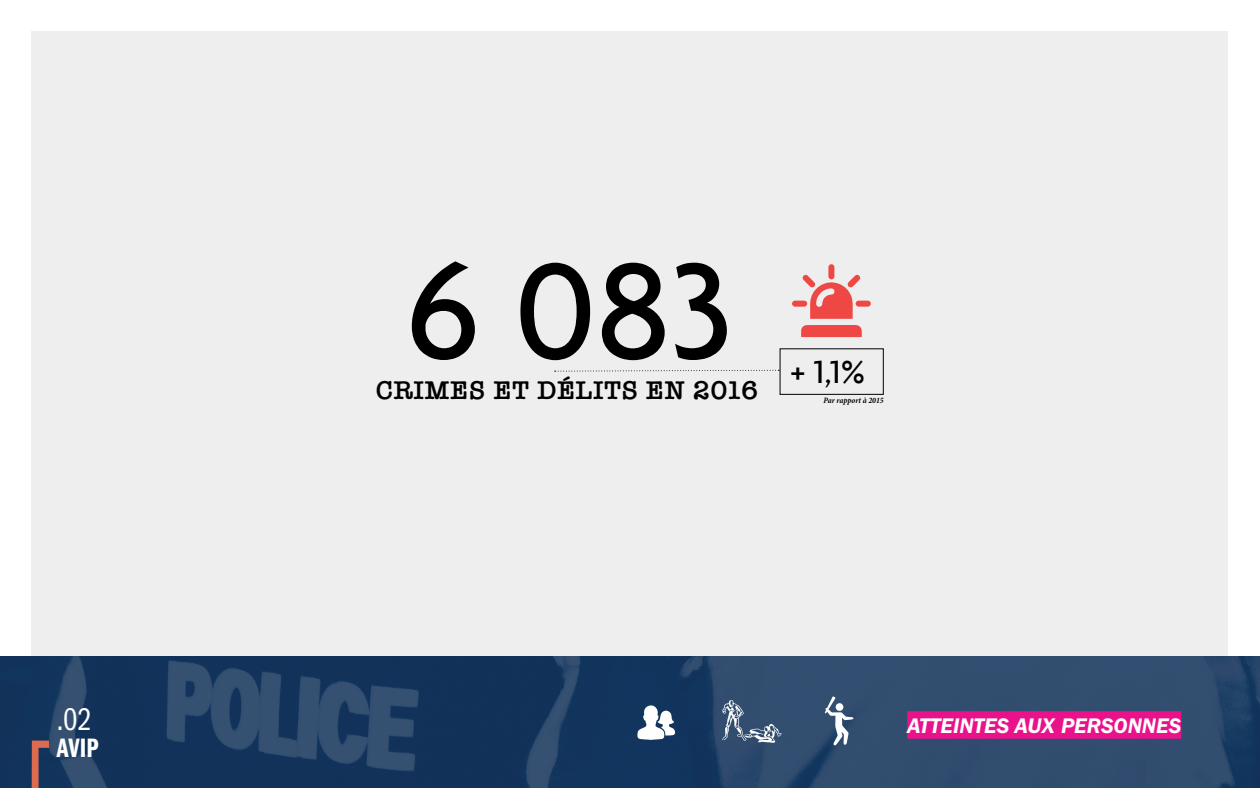
<style>
.page{position:relative;width:1260px;height:788px;background:#fff}
.page>*{position:absolute;margin:0;border:0;box-sizing:border-box;transform-origin:0 0}
.t1{font:500 147px "Agenda";color:#000001}
.t2{font:500 34.12px "Agenda";color:#000001}
.t3{font:32.46px "ITC Franklin Gothic Std Bk Cp";color:#fff}
.t4{font:27.56px "ITC Franklin Gothic Std Dm Cp";color:#fff}
.t5{font:600 26.43px "American Typewriter";letter-spacing:.03em;color:#000001}
.t6{font:italic 600 21.88px "ITC Franklin Gothic Std";color:#fff}
.t7{font:italic 700 condensed 8.22px "Minion Pro";letter-spacing:-.005em;color:#000001}
</style>
<div class="page">
<div style="left:32px;top:32px;width:1196px;height:724px;background:#edeeed"></div>
<div style="left:780px;top:348px;width:104px;height:47px;border:1px solid #000001"></div>
<img style="left:0;top:656px;width:1260px;height:132px">
<svg style="left:32px;top:740px;width:17px;height:48px"></svg>
<div style="left:907px;top:711px;width:274px;height:27px;background:#ea128a"></div>
<svg style="left:555px;top:369px;width:224px;height:3px"></svg>
<svg style="left:801px;top:325px;width:61px;height:12px"></svg>
<svg style="left:792px;top:264px;width:79px;height:55px"></svg>
<svg style="left:637px;top:704px;width:39px;height:35px"></svg>
<svg style="left:825px;top:696px;width:28px;height:49px"></svg>
<div style="left:836px;top:703px;width:7px;height:7px;background:#fff;border-radius:50%"></div>
<svg style="left:722px;top:700px;width:60px;height:43px;background:#556c88"></svg>
<h3 class="t3" style="left:57px;top:701px;width:36px">.02</h3>
<p class="t4" style="left:57px;top:733px;width:43px">AVIP</p>
<h1 class="t1" style="left:406px;top:221px;width:328px">6 083</h1>
<p class="t5" style="left:376px;top:370px;width:384px">CRIMES ET DÉLITS EN 2016</p>
<h2 class="t2" style="left:790px;top:351px;width:76px">+ 1,1%</h2>
<p class="t7" style="left:824px;top:394px;width:62px">Par rapport à 2015</p>
<p class="t6" style="left:907px;top:713px;width:275px">ATTEINTES AUX PERSONNES</p>
</div>
